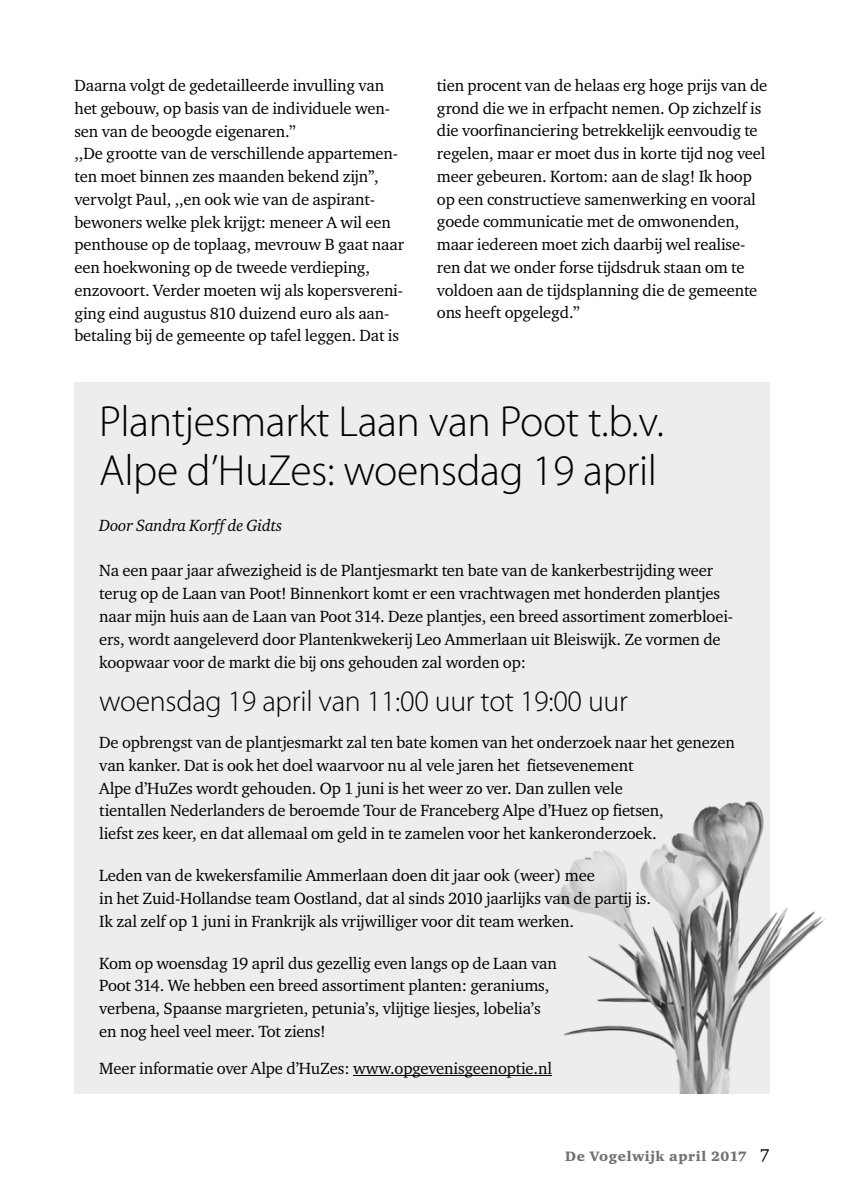
<style>
.page{position:relative;width:844px;height:1191px;background:#fff}
.page>*{position:absolute;margin:0;border:0;box-sizing:border-box;transform-origin:0 0}
.t1{font:300 43.75px/49px "Myriad Pro";letter-spacing:-.01em;color:#000}
.t2{font:300 29.75px "Myriad Pro";letter-spacing:-.01em;color:#000}
.t3{font:16.62px/22.8px "Charter ITC";letter-spacing:-.01em;color:#000}
.t4{font:italic 16.62px "Charter ITC";letter-spacing:-.01em;color:#000}
.t5{font:14px "Charter ITC Blac";letter-spacing:.04em;color:#707172}
.s1{font-family:"Charter ITC";font-size:17.5px;color:#000}
</style>
<div class="page">
<div style="left:74px;top:382px;width:695px;height:711px;background:#eceded"></div>
<img style="left:552px;top:776px;width:273px;height:317px">
<hr style="left:353px;top:1075px;width:199px;height:1px;background:#000">
<p class="t3" style="left:74px;top:74px;width:331px">Daarna volgt de gedetailleerde invulling van het gebouw, op basis van de individuele wen&shy;sen van de beoogde eigenaren.’’<br>,,De grootte van de verschillende appartemen&shy;ten moet binnen zes maanden bekend zijn’’, vervolgt Paul, ,,en ook wie van de aspirant&shy;bewoners welke plek krijgt: meneer A wil een penthouse op de toplaag, mevrouw B gaat naar een hoekwoning op de tweede verdieping, enzovoort. Verder moeten wij als kopersvereni&shy;ging eind augustus 810 duizend euro als aan&shy;betaling bij de gemeente op tafel leggen. Dat is</p>
<p class="t3" style="left:437px;top:73px;width:332px">tien procent van de helaas erg hoge prijs van de grond die we in erfpacht nemen. Op zichzelf is die voorfinanciering betrekkelijk eenvoudig te regelen, maar er moet dus in korte tijd nog veel meer gebeuren. Kortom: aan de slag! Ik hoop op een constructieve samenwerking en vooral goede communicatie met de omwonenden, maar iedereen moet zich daarbij wel realise&shy;ren dat we onder forse tijdsdruk staan om te voldoen aan de tijdsplanning die de gemeente ons heeft opgelegd.’’</p>
<h1 class="t1" style="left:99px;top:397px;width:566px">Plantjesmarkt Laan van Poot t.b.v.<br>Alpe d’HuZes: woensdag 19 april</h1>
<p class="t4" style="left:99px;top:515px;width:184px">Door Sandra Korff de Gidts</p>
<p class="t3" style="left:99px;top:559px;width:635px">Na een paar jaar afwezigheid is de Plantjesmarkt ten bate van de kankerbestrijding weer terug op de Laan van Poot! Binnenkort komt er een vrachtwagen met honderden plantjes naar mijn huis aan de Laan van Poot 314. Deze plantjes, een breed assortiment zomerbloei&shy;ers, wordt aangeleverd door Plantenkwekerij Leo Ammerlaan uit Bleiswijk. Ze vormen de koopwaar voor de markt die bij ons gehouden zal worden op:</p>
<h2 class="t2" style="left:99px;top:683px;width:530px">woensdag 19 april van 11:00 uur tot 19:00 uur</h2>
<p class="t3" style="left:99px;top:730px;width:637px">De opbrengst van de plantjesmarkt zal ten bate komen van het onderzoek naar het genezen van kanker. Dat is ook het doel waarvoor nu al vele jaren het fietsevenement<br>Alpe d’HuZes wordt gehouden. Op 1 juni is het weer zo ver. Dan zullen vele<br>tientallen Nederlanders de beroemde Tour de Franceberg Alpe d’Huez op fietsen,<br>liefst zes keer, en dat allemaal om geld in te zamelen voor het kankeronderzoek.</p>
<p class="t3" style="left:99px;top:863px;width:553px">Leden van de kwekersfamilie Ammerlaan doen dit jaar ook (weer) mee<br>in het Zuid-Hollandse team Oostland, dat al sinds 2010 jaarlijks van de partij is.<br>Ik zal zelf op 1 juni in Frankrijk als vrijwilliger voor dit team werken.</p>
<p class="t3" style="left:99px;top:951px;width:459px">Kom op woensdag 19 april dus gezellig even langs op de Laan van Poot 314. We hebben een breed assortiment planten: geraniums, verbena, Spaanse margrieten, petunia’s, vlijtige liesjes, lobelia’s en nog heel veel meer. Tot ziens!</p>
<p class="t3" style="left:99px;top:1056px;width:454px">Meer informatie over Alpe d’HuZes: www.opgevenisgeenoptie.nl</p>
<p class="t5" style="left:565px;top:1147px;width:206px">De Vogelwijk april 2017 <span class="s1">7</span></p>
</div>
